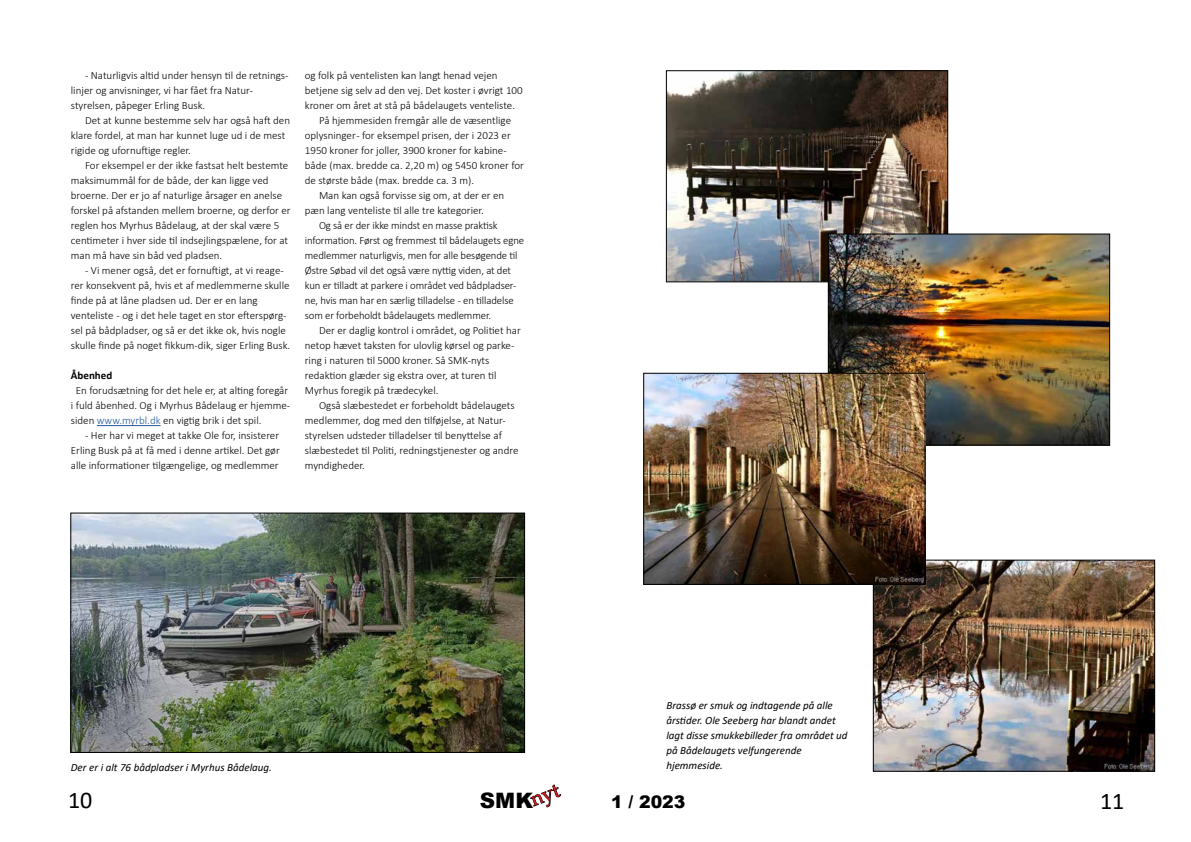
<style>
.page{position:relative;width:1191px;height:842px;background:#fff}
.page>*{position:absolute;margin:0;border:0;box-sizing:border-box;transform-origin:0 0}
.t1{font:24px "Calibri";color:#000}
.t2{font:900 21.2px "Arial";color:#000}
.t3{font:900 17.3px "Arial";color:#000}
.t4{font:300 11px/15px "Calibri";color:#000}
.t5{font:italic 11px/15px "Calibri";color:#000}
.t6{font:700 11px "Calibri";color:#000}
.s1{color:#275b9b}
</style>
<div class="page">
<img style="left:875px;top:562px;width:277px;height:207px">
<div style="left:873px;top:560px;width:281px;height:211px;border:1px solid #000"></div>
<img style="left:73px;top:515px;width:450px;height:236px">
<div style="left:71px;top:513px;width:454px;height:240px;border:1px solid #000"></div>
<img style="left:668px;top:72px;width:278px;height:208px">
<div style="left:666px;top:70px;width:282px;height:212px;border:1px solid #000"></div>
<img style="left:830px;top:236px;width:278px;height:207px">
<div style="left:828px;top:234px;width:282px;height:211px;border:1px solid #000"></div>
<img style="left:645px;top:375px;width:278px;height:208px">
<div style="left:643px;top:373px;width:282px;height:212px;border:1px solid #000"></div>
<hr style="left:97px;top:425px;width:64px;height:1px;background:#275b9b">
<p class="t4" style="left:71px;top:68px;width:219px;text-indent:14px">- Naturligvis altid under hensyn til de retnings&shy;linjer og anvisninger, vi har fået fra Natur&shy;styrelsen, påpeger Erling Busk.</p>
<p class="t4" style="left:71px;top:113px;width:221px;text-indent:14px">Det at kunne bestemme selv har også haft den klare fordel, at man har kunnet luge ud i de mest rigide og ufornuftige regler.</p>
<p class="t4" style="left:71px;top:158px;width:221px;text-indent:14px">For eksempel er der ikke fastsat helt bestemte maksimummål for de både, der kan ligge ved broerne. Der er jo af naturlige årsager en anelse forskel på afstanden mellem broerne, og derfor er reglen hos Myrhus Bådelaug, at der skal være 5 centimeter i hver side til indsejlingspælene, for at man må have sin båd ved pladsen.</p>
<p class="t4" style="left:71px;top:263px;width:221px;text-indent:14px">- Vi mener også, det er fornuftigt, at vi reage&shy;rer konsekvent på, hvis et af medlemmerne skulle finde på at låne pladsen ud. Der er en lang venteliste - og i det hele taget en stor efterspørg&shy;sel på bådpladser, og så er det ikke ok, hvis nogle skulle finde på noget fikkum-dik, siger Erling Busk.</p>
<p class="t6" style="left:71px;top:368px;width:43px">Åbenhed</p>
<p class="t4" style="left:71px;top:383px;width:221px;text-indent:5px">En forudsætning for det hele er, at alting foregår i fuld åbenhed. Og i Myrhus Bådelaug er hjemme&shy;siden <span class="s1">www.myrbl.dk</span> en vigtig brik i det spil.</p>
<p class="t4" style="left:71px;top:428px;width:210px;text-align:justify;text-indent:14px">- Her har vi meget at takke Ole for, insisterer Erling Busk på at få med i denne artikel. Det gør alle informationer tilgængelige, og medlemmer</p>
<p class="t4" style="left:305px;top:68px;width:194px">og folk på ventelisten kan langt henad vejen</p>
<p class="t4" style="left:305px;top:83px;width:219px">betjene sig selv ad den vej. Det koster i øvrigt 100</p>
<p class="t4" style="left:305px;top:98px;width:212px">kroner om året at stå på bådelaugets venteliste.</p>
<p class="t4" style="left:319px;top:113px;width:194px">På hjemmesiden fremgår alle de væsentlige</p>
<p class="t4" style="left:305px;top:128px;width:207px">oplysninger - for eksempel prisen, der i 2023 er</p>
<p class="t4" style="left:305px;top:143px;width:203px">1950 kroner for joller, 3900 kroner for kabine-</p>
<p class="t4" style="left:305px;top:158px;width:221px">både (max. bredde ca. 2,20 m) og 5450 kroner for</p>
<p class="t4" style="left:305px;top:173px;width:171px">de største både (max. bredde ca. 3 m).</p>
<p class="t4" style="left:319px;top:188px;width:187px">Man kan også forvisse sig om, at der er en</p>
<p class="t4" style="left:305px;top:203px;width:180px">pæn lang venteliste til alle tre kategorier.</p>
<p class="t4" style="left:319px;top:218px;width:180px">Og så er der ikke mindst en masse praktisk</p>
<p class="t4" style="left:305px;top:233px;width:221px">information. Først og fremmest til bådelaugets egne</p>
<p class="t4" style="left:305px;top:248px;width:214px">medlemmer naturligvis, men for alle besøgende til</p>
<p class="t4" style="left:305px;top:263px;width:208px">Østre Søbad vil det også være nyttig viden, at det</p>
<p class="t4" style="left:305px;top:278px;width:213px">kun er tilladt at parkere i området ved bådpladser-</p>
<p class="t4" style="left:305px;top:293px;width:210px">ne, hvis man har en særlig tilladelse - en tilladelse</p>
<p class="t4" style="left:305px;top:308px;width:188px">som er forbeholdt bådelaugets medlemmer.</p>
<p class="t4" style="left:319px;top:323px;width:203px">Der er daglig kontrol i området, og Politiet har</p>
<p class="t4" style="left:305px;top:338px;width:211px">netop hævet taksten for ulovlig kørsel og parke-</p>
<p class="t4" style="left:305px;top:353px;width:186px">ring i naturen til 5000 kroner. Så SMK-nyts</p>
<p class="t4" style="left:305px;top:368px;width:193px">redaktion glæder sig ekstra over, at turen til</p>
<p class="t4" style="left:305px;top:383px;width:135px">Myrhus foregik på trædecykel.</p>
<p class="t4" style="left:319px;top:398px;width:197px">Også slæbestedet er forbeholdt bådelaugets</p>
<p class="t4" style="left:305px;top:413px;width:202px">medlemmer, dog med den tilføjelse, at Natur-</p>
<p class="t4" style="left:305px;top:428px;width:199px">styrelsen udsteder tilladelser til benyttelse af</p>
<p class="t4" style="left:305px;top:443px;width:215px">slæbestedet til Politi, redningstjenester og andre</p>
<p class="t4" style="left:305px;top:458px;width:61px">myndigheder.</p>
<p class="t5" style="left:71px;top:759px;width:203px">Der er i alt 76 bådpladser i Myrhus Bådelaug.</p>
<p class="t5" style="left:666px;top:697px;width:183px">Brassø er smuk og indtagende på alle årstider. Ole Seeberg har blandt andet lagt disse smukkebilleder fra området ud på Bådelaugets velfungerende hjemmeside.</p>
<h1 class="t1" style="left:68px;top:783px;width:26px">10</h1>
<h2 class="t2" style="left:480px;top:785px;width:55px">SMK</h2>
<h3 class="t3" style="left:611px;top:789px;width:76px">1 / 2023</h3>
<h1 class="t1" style="left:1100px;top:784px;width:26px">11</h1>
</div>
